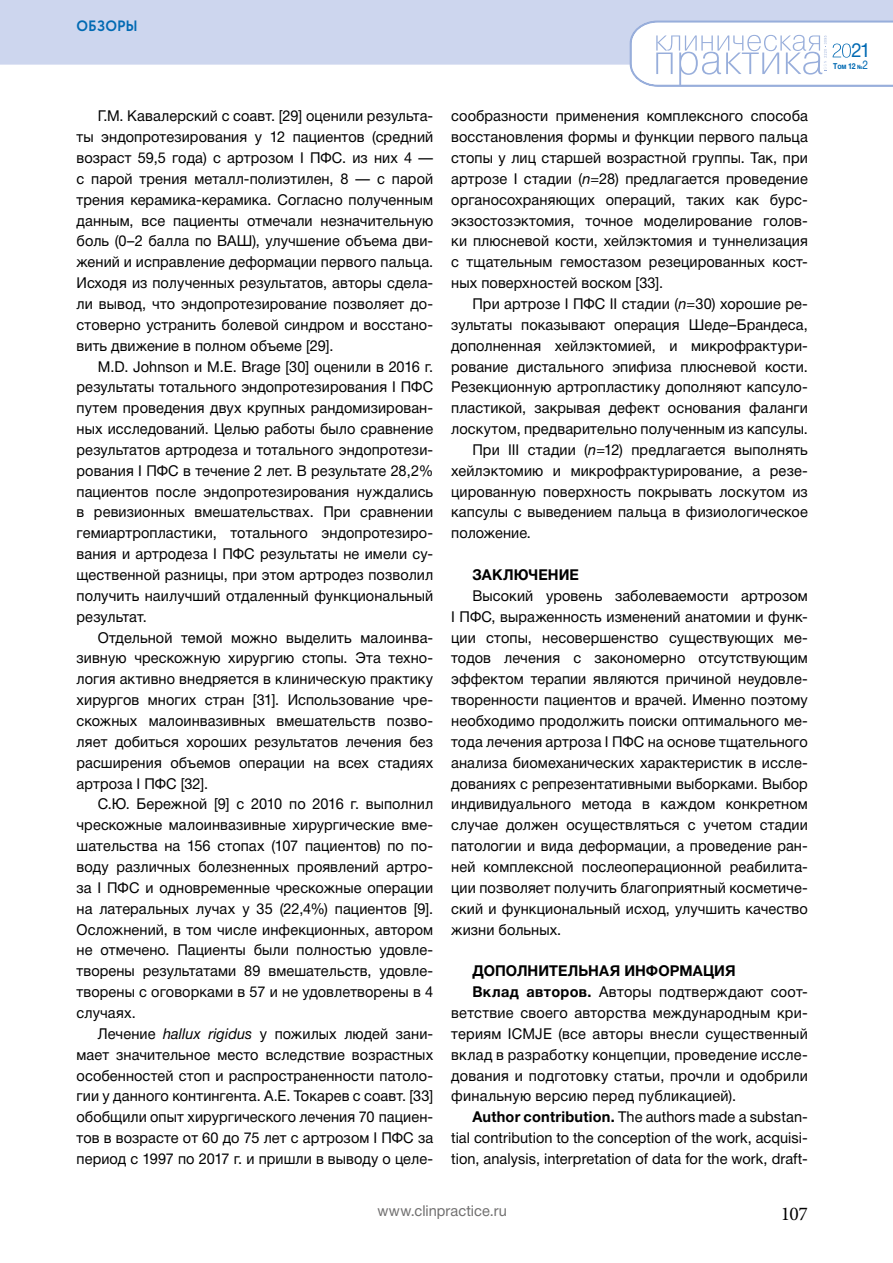
<style>
.page{position:relative;width:893px;height:1263px;background:#fff}
.page>*{position:absolute;margin:0;border:0;box-sizing:border-box;transform-origin:0 0}
.t1{font:19.5px "Minion Pro";color:#000}
.t2{font:19.5px "Helvetica Neue Cyr";color:#016ab3;scale:.95 1}
.t3{font:15px/20.9px "Helvetica Neue Cyr";letter-spacing:.01em;color:#000;text-align:justify}
.t4{font:700 15px "Helvetica Neue Cyr";letter-spacing:.005em;color:#000}
.t5{font:15px "Helvetica Neue Cyr";letter-spacing:.005em;color:#706f6f}
.t6{font:700 15px "Circe";letter-spacing:-.005em;color:#016ab3;scale:.95 1}
.t7{font:700 8.25px "Helvetica Neue Cyr";color:#016ab3;scale:.85 1}
.s1{font-style:italic}
.s2{font-weight:700}
.s3{font-size:6px}
.s4{font-weight:400;font-size:12px}
</style>
<div class="page">
<div style="left:0;top:0;width:893px;height:65px;background:#cdd6ee"></div>
<svg style="left:629px;top:20px;width:264px;height:67px"></svg>
<p class="t6" style="left:77px;top:16px;width:66px">ОБЗОРЫ</p>
<p class="t3" style="left:77px;top:106px;width:358px;text-indent:21px">Г.М. Кавалерский с соавт. [29] оценили результа&shy;ты эндопротезирования у 12 пациентов (средний возраст 59,5 года) с артрозом I ПФС. из них 4 — с парой трения металл-полиэтилен, 8 — с парой трения керамика-керамика. Согласно полученным данным, все пациенты отмечали незначительную боль (0–2 балла по ВАШ), улучшение объема дви&shy;жений и исправление деформации первого пальца.<br>Исходя из полученных результатов, авторы сдела&shy;ли вывод, что эндопротезирование позволяет до&shy;стоверно устранить болевой синдром и восстано&shy;вить движение в полном объеме [29].</p>
<p class="t3" style="left:77px;top:356px;width:358px;text-indent:21px">M.D. Johnson и M.E. Brage [30] оценили в 2016 г. результаты тотального эндопротезирования I ПФС путем проведения двух крупных рандомизирован&shy;ных исследований. Целью работы было сравнение результатов артродеза и тотального эндопротези&shy;рования I ПФС в течение 2 лет. В результате 28,2% пациентов после эндопротезирования нуждались в ревизионных вмешательствах. При сравнении гемиартропластики, тотального эндопротезиро&shy;вания и артродеза I ПФС результаты не имели су&shy;щественной разницы, при этом артродез позволил получить наилучший отдаленный функциональный результат.</p>
<p class="t3" style="left:77px;top:627px;width:358px;text-indent:21px">Отдельной темой можно выделить малоинва&shy;зивную чрескожную хирургию стопы. Эта техно&shy;логия активно внедряется в клиническую практику хирургов многих стран [31]. Использование чре&shy;скожных малоинвазивных вмешательств позво&shy;ляет добиться хороших результатов лечения без расширения объемов операции на всех стадиях артроза I ПФС [32].</p>
<p class="t3" style="left:77px;top:794px;width:358px;text-indent:21px">С.Ю. Бережной [9] с 2010 по 2016 г. выполнил чрескожные малоинвазивные хирургические вме&shy;шательства на 156 стопах (107 пациентов) по по&shy;воду различных болезненных проявлений артро&shy;за I ПФС и одновременные чрескожные операции на латеральных лучах у 35 (22,4%) пациентов [9].<br>Осложнений, в том числе инфекционных, автором не отмечено. Пациенты были полностью удовле&shy;творены результатами 89 вмешательств, удовле&shy;творены с оговорками в 57 и не удовлетворены в 4 случаях.</p>
<p class="t3" style="left:77px;top:1023px;width:358px;text-indent:21px">Лечение <span class="s1">hallux rigidus</span> у пожилых людей зани&shy;мает значительное место вследствие возрастных особенностей стоп и распространенности патоло&shy;гии у данного контингента. А.Е. Токарев с соавт. [33] обобщили опыт хирургического лечения 70 пациен&shy;тов в возрасте от 60 до 75 лет с артрозом I ПФС за период с 1997 по 2017 г. и пришли в выводу о целе-</p>
<p class="t3" style="left:451px;top:106px;width:358px">сообразности применения комплексного способа восстановления формы и функции первого пальца стопы у лиц старшей возрастной группы. Так, при артрозе I стадии (<span class="s1">n</span>=28) предлагается проведение органосохраняющих операций, таких как бурс&shy;экзостозэктомия, точное моделирование голов&shy;ки плюсневой кости, хейлэктомия и туннелизация с тщательным гемостазом резецированных кост&shy;ных поверхностей воском [33].</p>
<p class="t3" style="left:472px;top:293px;width:337px">При артрозе I ПФС II стадии (<span class="s1">n</span>=30) хорошие ре-</p>
<p class="t3" style="left:451px;top:314px;width:358px">зультаты показывают операция Шеде–Брандеса,</p>
<p class="t3" style="left:451px;top:335px;width:358px">дополненная хейлэктомией, и микрофрактури-</p>
<p class="t3" style="left:451px;top:356px;width:358px">рование дистального эпифиза плюсневой кости.</p>
<p class="t3" style="left:451px;top:377px;width:358px">Резекционную артропластику дополняют капсуло-</p>
<p class="t3" style="left:451px;top:398px;width:358px">пластикой, закрывая дефект основания фаланги</p>
<p class="t3" style="left:451px;top:418px;width:358px">лоскутом, предварительно полученным из капсулы.</p>
<p class="t3" style="left:472px;top:439px;width:337px">При III стадии (<span class="s1">n</span>=12) предлагается выполнять</p>
<p class="t3" style="left:451px;top:460px;width:358px">хейлэктомию и микрофрактурирование, а резе-</p>
<p class="t3" style="left:451px;top:481px;width:358px">цированную поверхность покрывать лоскутом из</p>
<p class="t3" style="left:451px;top:502px;width:358px">капсулы с выведением пальца в физиологическое</p>
<p class="t3" style="left:451px;top:523px;width:81px">положение.</p>
<p class="t4" style="left:472px;top:566px;width:77px">ЗАКЛЮЧЕНИЕ</p>
<p class="t3" style="left:451px;top:585px;width:358px;text-indent:21px">Высокий уровень заболеваемости артрозом I ПФС, выраженность изменений анатомии и функ&shy;ции стопы, несовершенство существующих ме&shy;тодов лечения с закономерно отсутствующим эффектом терапии являются причиной неудовле&shy;творенности пациентов и врачей. Именно поэтому необходимо продолжить поиски оптимального ме&shy;тода лечения артроза I ПФС на основе тщательного анализа биомеханических характеристик в иссле&shy;дованиях с репрезентативными выборками. Выбор индивидуального метода в каждом конкретном случае должен осуществляться с учетом стадии патологии и вида деформации, а проведение ран&shy;ней комплексной послеоперационной реабилита&shy;ции позволяет получить благоприятный косметиче&shy;ский и функциональный исход, улучшить качество жизни больных.</p>
<p class="t4" style="left:472px;top:963px;width:265px">Дополнительная информация</p>
<p class="t3" style="left:472px;top:981px;width:337px"><span class="s2">Вклад авторов.</span> Авторы подтверждают соот-</p>
<p class="t3" style="left:451px;top:1002px;width:358px">ветствие своего авторства международным кри-</p>
<p class="t3" style="left:451px;top:1023px;width:358px">териям ICMJE (все авторы внесли существенный</p>
<p class="t3" style="left:451px;top:1044px;width:358px">вклад в разработку концепции, проведение иссле-</p>
<p class="t3" style="left:451px;top:1065px;width:358px">дования и подготовку статьи, прочли и одобрили</p>
<p class="t3" style="left:451px;top:1086px;width:286px">финальную версию перед публикацией).</p>
<p class="t3" style="left:472px;top:1106px;width:337px"><span class="s2">Author contribution.</span> The authors made a substan-</p>
<p class="t3" style="left:451px;top:1127px;width:358px">tial contribution to the conception of the work, acquisi-</p>
<p class="t3" style="left:451px;top:1148px;width:358px">tion, analysis, interpretation of data for the work, draft-</p>
<p class="t5" style="left:377px;top:1203px;width:131px">www.clinpractice.ru</p>
<h1 class="t1" style="left:781px;top:1200px;width:29px">107</h1>
<h1 class="t2" style="left:851px;top:40px;width:22px">21</h1>
<p class="t7" style="left:833px;top:61px;width:43px">Том 12 <span class="s3">№</span><span class="s4">2</span></p>
</div>
